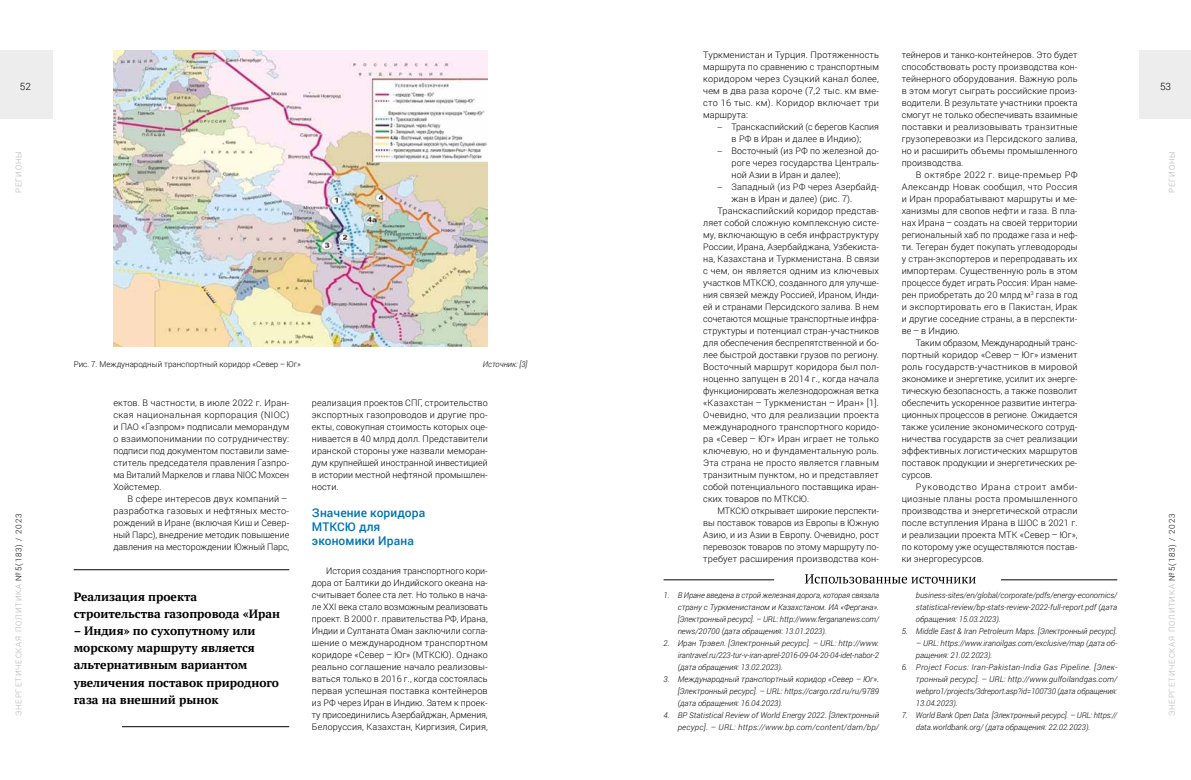
<style>
.page{position:relative;width:1191px;height:780px;background:#fff}
.page>*{position:absolute;margin:0;border:0;box-sizing:border-box;transform-origin:0 0}
.t1{font:700 12px/17px "PT Serif";color:#000}
.t2{font:500 12px/14.4px "Roboto";letter-spacing:.01em;color:#0074b1}
.t3{font:300 10px "Roboto";color:#000}
.t4{font:300 9px/12px "Roboto";letter-spacing:.01em;color:#000;text-align:justify}
.t5{font:300 9px "Roboto";letter-spacing:.03em;color:#000}
.t6{font:italic 300 8px/12px "Roboto";color:#000;text-align:justify}
.t7{font:300 8px "Roboto";letter-spacing:.1em;color:#b3b2b2}
.t8{font:300 8px "Roboto";color:#000}
.t9{font:300 8px "Roboto";letter-spacing:.1em;color:#b0b0b0}
.s1{color:#000}
</style>
<div class="page">
<div style="left:1139px;top:51px;width:52px;height:68px;background:#ededed"></div>
<div style="left:0;top:51px;width:52px;height:68px;background:#ededed"></div>
<hr style="left:663px;top:579px;width:111px;height:1px;background:#000">
<hr style="left:1001px;top:579px;width:116px;height:1px;background:#000">
<svg style="left:805px;top:574px;width:170px;height:9px"></svg>
<img style="left:113px;top:51px;width:375px;height:295px">
<hr style="left:74px;top:569px;width:215px;height:1px;background:#000">
<hr style="left:122px;top:726px;width:167px;height:1px;background:#000">
<p class="t4" style="left:901px;top:48px;width:177px">тейнеров и танко-контейнеров. Это будет способствовать росту производства кон&shy;тейнерного оборудования. Важную роль в этом могут сыграть российские произ&shy;водители. В результате участники проекта смогут не только обеспечивать взаимные поставки и реализовывать транзитные грузоперевозки из Персидского залива, но и расширить объемы промышленного производства.</p>
<p class="t4" style="left:901px;top:168px;width:177px;text-indent:14px">В октябре 2022 г. вице-премьер РФ Александр Новак сообщил, что Россия и Иран прорабатывают маршруты и ме&shy;ханизмы для свопов нефти и газа. В пла&shy;нах Ирана – создать на своей территории региональный хаб по продаже газа и неф&shy;ти. Тегеран будет покупать углеводороды у стран-экспортеров и перепродавать их импортерам. Существенную роль в этом процессе будет играть Россия: Иран наме&shy;рен приобретать до 20 млрд м<sup>3</sup> газа в год и экспортировать его в Пакистан, Ирак и другие соседние страны, а в перспекти&shy;ве – в Индию.</p>
<p class="t4" style="left:901px;top:336px;width:177px;text-indent:14px">Таким образом, Международный транс&shy;портный коридор «Север – Юг» изменит роль государств-участников в мировой экономике и энергетике, усилит их энерге&shy;тическую безопасность, а также позволит обеспечить ускоренное развитие интегра&shy;ционных процессов в регионе. Ожидается также усиление экономического сотруд&shy;ничества государств за счет реализации эффективных логистических маршрутов поставок продукции и энергетических ре&shy;сурсов.</p>
<p class="t4" style="left:901px;top:480px;width:177px;text-indent:14px">Руководство Ирана строит амби&shy;циозные планы роста промышленного производства и энергетической отрасли после вступления Ирана в ШОС в 2021 г. и реализации проекта МТК «Север – Юг», по которому уже осуществляются постав&shy;ки энергоресурсов.</p>
<p class="t4" style="left:703px;top:48px;width:177px">Туркменистан и Турция. Протяженность маршрута по сравнению с транспортным коридором через Суэцкий канал более, чем в два раза короче (7,2 тыс. км вме&shy;сто 16 тыс. км). Коридор включает три маршрута:</p>
<p class="t4" style="left:717px;top:120px;width:163px">− Транскаспийский (с берегов Каспия</p>
<p class="t4" style="left:731px;top:132px;width:131px">в РФ в Иран и далее в Индию);</p>
<p class="t4" style="left:717px;top:144px;width:163px">− Восточный (из РФ по железной до-</p>
<p class="t4" style="left:731px;top:156px;width:149px">роге через государства Централь-</p>
<p class="t4" style="left:731px;top:168px;width:111px">ной Азии в Иран и далее);</p>
<p class="t4" style="left:717px;top:180px;width:163px">− Западный (из РФ через Азербайд-</p>
<p class="t4" style="left:731px;top:192px;width:122px">жан в Иран и далее) (рис. 7).</p>
<p class="t4" style="left:717px;top:204px;width:163px">Транскаспийский коридор представ-</p>
<p class="t4" style="left:703px;top:216px;width:177px">ляет собой сложную комплексную систе-</p>
<p class="t4" style="left:703px;top:228px;width:177px">му, включающую в себя инфраструктуру</p>
<p class="t4" style="left:703px;top:240px;width:177px">России, Ирана, Азербайджана, Узбекиста-</p>
<p class="t4" style="left:703px;top:252px;width:177px">на, Казахстана и Туркменистана. В связи</p>
<p class="t5" style="left:703px;top:265px;width:177px">с чем, он является одним из ключевых</p>
<p class="t4" style="left:703px;top:276px;width:177px">участков МТКСЮ, созданного для улучше-</p>
<p class="t4" style="left:703px;top:288px;width:177px">ния связей между Россией, Ираном, Инди-</p>
<p class="t4" style="left:703px;top:300px;width:177px">ей и странами Персидского залива. В нем</p>
<p class="t4" style="left:703px;top:312px;width:177px">сочетаются мощные транспортные инфра-</p>
<p class="t4" style="left:703px;top:324px;width:177px">структуры и потенциал стран-участников</p>
<p class="t4" style="left:703px;top:336px;width:177px">для обеспечения беспрепятственной и бо-</p>
<p class="t4" style="left:703px;top:348px;width:177px">лее быстрой доставки грузов по региону.</p>
<p class="t4" style="left:703px;top:360px;width:177px">Восточный маршрут коридора был пол-</p>
<p class="t4" style="left:703px;top:372px;width:177px">ноценно запущен в 2014 г., когда начала</p>
<p class="t4" style="left:703px;top:384px;width:177px">функционировать железнодорожная ветка</p>
<p class="t4" style="left:703px;top:396px;width:177px">«Казахстан – Туркменистан – Иран» [1].</p>
<p class="t4" style="left:703px;top:408px;width:177px">Очевидно, что для реализации проекта</p>
<p class="t4" style="left:703px;top:420px;width:177px">международного транспортного коридо-</p>
<p class="t5" style="left:703px;top:433px;width:177px">ра «Север – Юг» Иран играет не только</p>
<p class="t4" style="left:703px;top:444px;width:177px">ключевую, но и фундаментальную роль.</p>
<p class="t4" style="left:703px;top:456px;width:177px">Эта страна не просто является главным</p>
<p class="t4" style="left:703px;top:468px;width:177px">транзитным пунктом, но и представляет</p>
<p class="t4" style="left:703px;top:480px;width:177px">собой потенциального поставщика иран-</p>
<p class="t4" style="left:703px;top:492px;width:108px">ских товаров по МТКСЮ.</p>
<p class="t4" style="left:717px;top:504px;width:163px">МТКСЮ открывает широкие перспекти-</p>
<p class="t4" style="left:703px;top:516px;width:177px">вы поставок товаров из Европы в Южную</p>
<p class="t4" style="left:703px;top:528px;width:177px">Азию, и из Азии в Европу. Очевидно, рост</p>
<p class="t4" style="left:703px;top:540px;width:177px">перевозок товаров по этому маршруту по-</p>
<p class="t4" style="left:703px;top:552px;width:177px">требует расширения производства кон-</p>
<p class="t3" style="left:20px;top:80px;width:13px">52</p>
<p class="t3" style="left:1160px;top:80px;width:13px">53</p>
<p class="t9" style="left:13px;top:193px;width:44px;rotate:-90deg">РЕГИОНЫ</p>
<p class="t9" style="left:1166px;top:193px;width:44px;rotate:-90deg">РЕГИОНЫ</p>
<p class="t8" style="left:74px;top:359px;width:229px">Рис. 7. Международный транспортный коридор «Север – Юг»</p>
<p class="t6" style="left:483px;top:358px;width:46px">Источник: [3]</p>
<p class="t4" style="left:113px;top:396px;width:177px">ектов. В частности, в июле 2022 г. Иран&shy;ская национальная корпорация (NIOC) и ПАО «Газпром» подписали меморандум о взаимопонимании по сотрудничеству: подписи под документом поставили заме&shy;ститель председателя правления Газпро&shy;ма Виталий Маркелов и глава NIOC Мохсен Хойстемер.</p>
<p class="t4" style="left:113px;top:492px;width:177px;text-align:left;text-indent:14px">В сфере интересов двух компаний – разработка газовых и нефтяных место&shy;рождений в Иране (включая Киш и Север&shy;ный Парс), внедрение методик повышение давления на месторождении Южный Парс,</p>
<p class="t4" style="left:312px;top:396px;width:177px">реализация проектов СПГ, строительство экспортных газопроводов и другие про&shy;екты, совокупная стоимость которых оце&shy;нивается в 40 млрд долл. Представители иранской стороны уже назвали меморан&shy;дум крупнейшей иностранной инвестицией в истории местной нефтяной промышлен&shy;ности.</p>
<h1 class="t2" style="left:312px;top:504px;width:115px">Значение коридора<br>МТКСЮ для экономики Ирана</h1>
<p class="t4" style="left:312px;top:564px;width:177px;text-indent:14px">История создания транспортного кори&shy;дора от Балтики до Индийского океана на&shy;считывает более ста лет. Но только в нача&shy;ле XXI века стало возможным реализовать проект. В 2000 г. правительства РФ, Ирана, Индии и Султаната Оман заключили согла&shy;шение о международном транспортном коридоре «Север – Юг» (МТКСЮ). Однако реально соглашение начало реализовы&shy;ваться только в 2016 г., когда состоялась первая успешная поставка контейнеров из РФ через Иран в Индию. Затем к проек&shy;ту присоединились Азербайджан, Армения, Белоруссия, Казахстан, Киргизия, Сирия,</p>
<p class="t7" style="left:13px;top:716px;width:204px;rotate:-90deg">ЭНЕРГЕТИЧЕСКАЯ ПОЛИТИКА <span class="s1">№5(183) / 2023</span></p>
<p class="t7" style="left:1166px;top:716px;width:204px;rotate:-90deg">ЭНЕРГЕТИЧЕСКАЯ ПОЛИТИКА <span class="s1">№5(183) / 2023</span></p>
<p class="t6" style="left:916px;top:589px;width:203px">business-sites/en/global/corporate/pdfs/energy-economics/ statistical-review/bp-stats-review-2022-full-report.pdf (дата обращения: 15.03.2023).</p>
<p class="t6" style="left:901px;top:625px;width:217px">5. Middle East &amp; Iran Petroleum Maps. [Электронный ресурс].</p>
<p class="t6" style="left:916px;top:637px;width:203px">– URL: https://www.iranoilgas.com/exclusive/map (дата об&shy;ращения: 21.02.2023).</p>
<p class="t6" style="left:916px;top:661px;width:203px;text-indent:-14px">6. Project Focus: Iran-Pakistan-India Gas Pipeline. [Элек&shy;тронный ресурс]. – URL: http://www.gulfoilandgas.com/ webpro1/projects/3dreport.asp?id=100730 (дата обращения:<br>13.04.2023).</p>
<p class="t6" style="left:916px;top:709px;width:203px;text-indent:-14px">7. World Bank Open Data. [Электронный ресурс]. – URL: https:// data.worldbank.org/ (дата обращения: 22.02.2023).</p>
<p class="t6" style="left:677px;top:589px;width:203px;text-indent:-14px">1. В Иране введена в строй железная дорога, которая связала страну с Туркменистаном и Казахстаном. ИА «Фергана». [Электронный ресурс]. – URL: http://www.fergananews.com/ news/20700 (дата обращения: 13.01.2023).</p>
<p class="t6" style="left:677px;top:637px;width:203px;text-indent:-14px">2. Иран Трэвел. [Электронный ресурс]. – URL: http://www. irantravel.ru/223-tur-v-iran-aprel-2016-09-04-20-04-idet-nabor-2 (дата обращения: 13.02.2023).</p>
<p class="t6" style="left:677px;top:673px;width:203px;text-indent:-14px">3. Международный транспортный коридор «Север – Юг». [Электронный ресурс]. – URL: https://cargo.rzd.ru/ru/9789 (дата обращения: 16.04.2023).</p>
<p class="t6" style="left:663px;top:709px;width:217px;text-align:right">4. BP Statistical Review of World Energy 2022. [Электронный ресурс]. – URL: https://www.bp.com/content/dam/bp/</p>
<h1 class="t1" style="left:74px;top:588px;width:208px">Реализация проекта строительства газопровода «Иран</h1>
<h1 class="t1" style="left:74px;top:622px;width:207px">– Индия» по сухопутному или морскому маршруту является альтернативным вариантом увеличения поставок природного газа на внешний рынок</h1>
</div>
